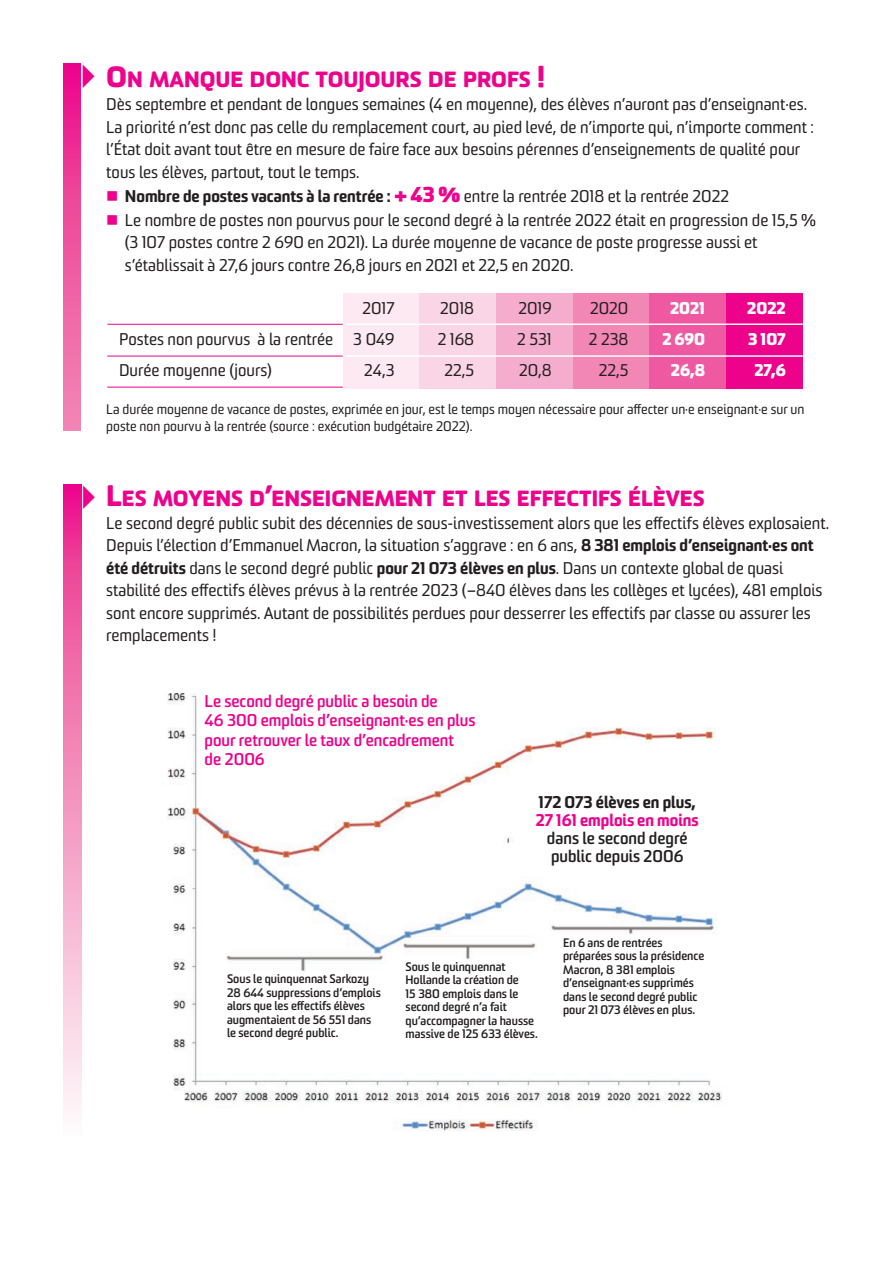
<style>
.page{position:relative;width:893px;height:1263px;background:#fff}
.page>*{position:absolute;margin:0;border:0;box-sizing:border-box;transform-origin:0 0}
.t1{font:800 21.3px "Sommet Rounded";color:#ed028c}
.t2{font:16.5px/22.5px "Sommet";color:#231f20}
.t3{font:700 16.5px/19.5px "Sommet";color:#ed028c}
.t4{font:700 16.5px/18px "Sommet";color:#231f20}
.t5{font:800 16.5px "Sommet";color:#fff}
.t6{font:900 16.5px "Sommet";color:#231f20}
.t7{font:900 16.5px "Sommet";color:#ed028c}
.t8{font:13.5px/16.5px "Sommet";color:#231f20}
.t9{font:700 12px/13.5px "Sommet";color:#231f20}
.s1{font-size:28.5px}
.s2{color:#ed028c}
.s3{font-weight:900}
.s4{font-weight:800;font-size:21px;color:#ed028c}
</style>
<div class="page">
<img style="left:167px;top:693px;width:555px;height:438px">
<svg style="left:64px;top:485px;width:17px;height:628px"></svg>
<div style="left:343px;top:293px;width:76px;height:95px;background:#fce9f1"></div>
<div style="left:419px;top:293px;width:77px;height:95px;background:#fad5e5"></div>
<div style="left:496px;top:293px;width:77px;height:95px;background:#f5adce"></div>
<div style="left:573px;top:293px;width:76px;height:95px;background:#f287b6"></div>
<div style="left:649px;top:293px;width:77px;height:95px;background:#ef59a1"></div>
<div style="left:726px;top:293px;width:77px;height:95px;background:#ed028c"></div>
<div style="left:63px;top:64px;width:18px;height:367px;background:linear-gradient(to bottom,#ec0f8b,#f28fb5)"></div>
<hr style="left:331px;top:323px;width:472px;height:2px;background:#fff">
<hr style="left:107px;top:324px;width:236px;height:1px;background:#ed028c">
<hr style="left:331px;top:355px;width:472px;height:2px;background:#fff">
<hr style="left:107px;top:356px;width:236px;height:1px;background:#ed028c">
<hr style="left:107px;top:387px;width:236px;height:1px;background:#ed028c">
<p class="t1" style="left:106px;top:67px;width:440px"><span class="s1">O</span>N MANQUE DONC TOUJOURS DE PROFS <span class="s1">!</span></p>
<p class="t2" style="left:106px;top:95px;width:709px">Dès septembre et pendant de longues semaines (4 en moyenne), des élèves n’auront pas d’enseignant·es.<br>La priorité n’est donc pas celle du remplacement court, au pied levé, de n’importe qui, n’importe comment : l’État doit avant tout être en mesure de faire face aux besoins pérennes d’enseignements de qualité pour tous les élèves, partout, tout le temps.</p>
<p class="t2" style="left:106px;top:186px;width:624px"><span class="s2">■</span> <span class="s3">Nombre de postes vacants à la rentrée :</span> <span class="s4">+ 43 %</span> entre la rentrée 2018 et la rentrée 2022</p>
<p class="t2" style="left:125px;top:210px;width:693px;text-indent:-18px"><span class="s2">■</span> Le nombre de postes non pourvus pour le second degré à la rentrée 2022 était en progression de 15,5 % (3 107 postes contre 2 690 en 2021). La durée moyenne de vacance de poste progresse aussi et s’établissait à 27,6 jours contre 26,8 jours en 2021 et 22,5 en 2020.</p>
<p class="t2" style="left:362px;top:299px;width:34px">2017</p>
<p class="t2" style="left:440px;top:299px;width:35px">2018</p>
<p class="t2" style="left:518px;top:299px;width:35px">2019</p>
<p class="t2" style="left:590px;top:299px;width:40px">2020</p>
<p class="t5" style="left:670px;top:299px;width:37px">2021</p>
<p class="t5" style="left:747px;top:299px;width:40px">2022</p>
<p class="t2" style="left:119px;top:330px;width:277px">Postes non pourvus à la rentrée 3 049</p>
<p class="t2" style="left:438px;top:330px;width:38px">2 168</p>
<p class="t2" style="left:517px;top:330px;width:36px">2 531</p>
<p class="t2" style="left:589px;top:330px;width:41px">2 238</p>
<p class="t5" style="left:662px;top:330px;width:44px">2 690</p>
<p class="t5" style="left:748px;top:330px;width:39px">3 107</p>
<p class="t2" style="left:119px;top:361px;width:154px">Durée moyenne (jours)</p>
<p class="t2" style="left:364px;top:361px;width:32px">24,3</p>
<p class="t2" style="left:444px;top:361px;width:31px">22,5</p>
<p class="t2" style="left:519px;top:361px;width:34px">20,8</p>
<p class="t2" style="left:599px;top:361px;width:31px">22,5</p>
<p class="t5" style="left:671px;top:361px;width:36px">26,8</p>
<p class="t5" style="left:754px;top:361px;width:33px">27,6</p>
<p class="t8" style="left:106px;top:402px;width:700px">La durée moyenne de vacance de postes, exprimée en jour, est le temps moyen nécessaire pour affecter un·e enseignant·e sur un poste non pourvu à la rentrée (source : exécution budgétaire 2022).</p>
<p class="t1" style="left:106px;top:486px;width:600px"><span class="s1">L</span>ES MOYENS D<span class="s1">’</span>ENSEIGNEMENT ET LES EFFECTIFS ÉLÈVES</p>
<p class="t2" style="left:106px;top:513px;width:724px">Le second degré public subit des décennies de sous-investissement alors que les effectifs élèves explosaient.<br>Depuis l’élection d’Emmanuel Macron, la situation s’aggrave : en 6 ans, <span class="s3">8 381 emplois d’enseignant·es ont été détruits</span> dans le second degré public <span class="s3">pour 21 073 élèves en plus</span>. Dans un contexte global de quasi stabilité des effectifs élèves prévus à la rentrée 2023 (–840 élèves dans les collèges et lycées), 481 emplois sont encore supprimés. Autant de possibilités perdues pour desserrer les effectifs par classe ou assurer les remplacements !</p>
<p class="t3" style="left:205px;top:693px;width:272px">Le second degré public a besoin de<br>46 300 emplois d’enseignant·es en plus pour retrouver le taux d’encadrement<br>de 2006</p>
<p class="t6" style="left:539px;top:795px;width:159px">172 073 élèves en plus,</p>
<p class="t7" style="left:536px;top:813px;width:164px">27 161 emplois en moins</p>
<p class="t4" style="left:547px;top:830px;width:142px">dans le second degré public depuis 2006</p>
<p class="t9" style="left:227px;top:973px;width:155px">Sous le quinquennat Sarkozy<br>28 644 suppressions d’emplois alors que les effectifs élèves augmentaient de 56 551 dans le second degré public.</p>
<p class="t9" style="left:406px;top:961px;width:134px">Sous le quinquennat<br>Hollande la création de<br>15 380 emplois dans le second degré n’a fait qu’accompagner la hausse massive de 125 633 élèves.</p>
<p class="t9" style="left:563px;top:937px;width:143px">En 6 ans de rentrées préparées sous la présidence<br>Macron, 8 381 emplois d’enseignant·es supprimés dans le second degré public pour 21 073 élèves en plus.</p>
</div>
